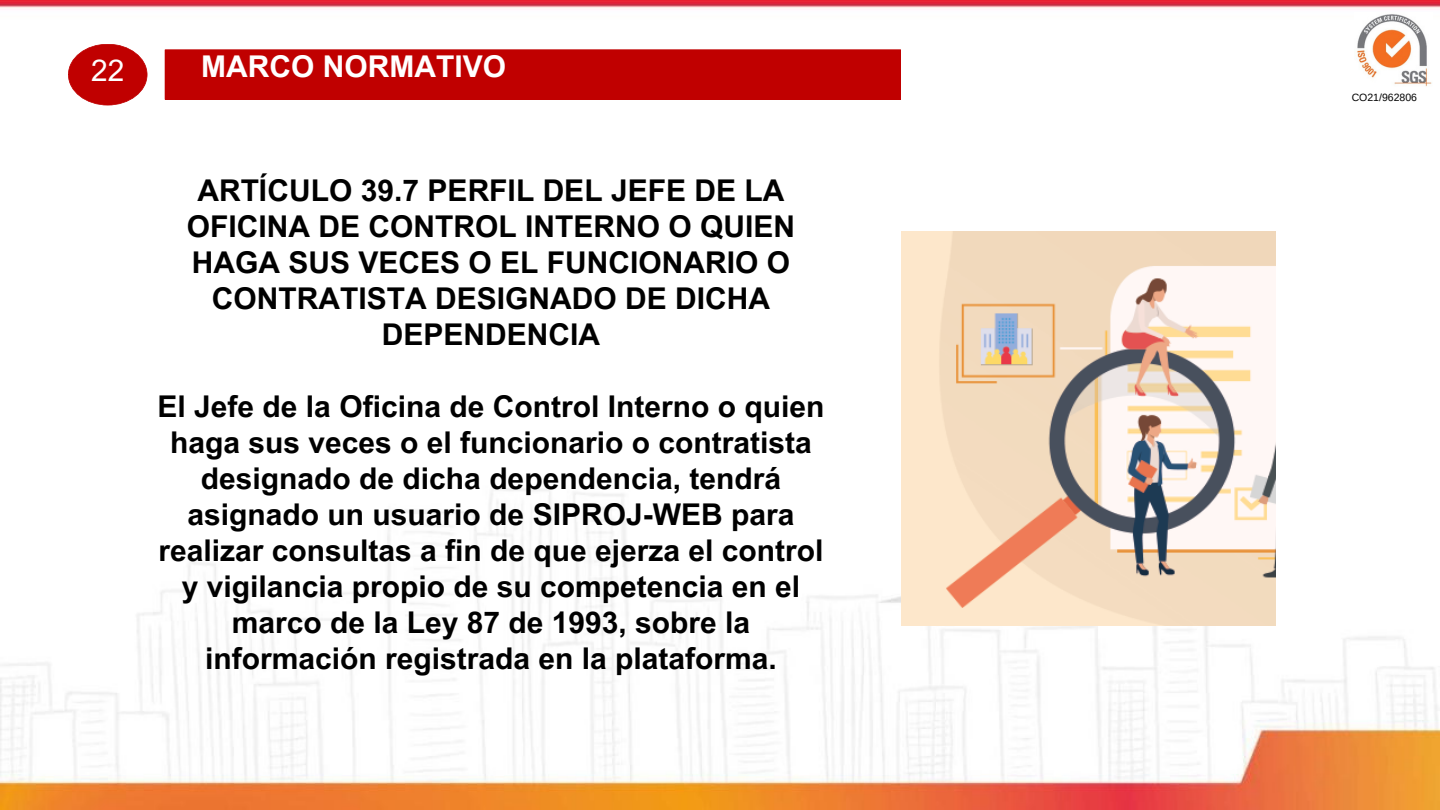
<style>
.page{position:relative;width:1440px;height:810px;background:#fff}
.page>*{position:absolute;margin:0;border:0;box-sizing:border-box;transform-origin:0 0}
.t1{font:700 30px/36px "Arial MT Pro";color:#000;text-align:center}
.t2{font:700 30px "Arial MT Pro";color:#fff}
.t3{font:30px "Arial MT Pro";color:#fff}
.t4{font:10.5px "Arimo";color:#000}
</style>
<div class="page">
<img style="left:0;top:0;width:1440px;height:810px">
<div style="left:165px;top:49px;width:736px;height:51px;background:#c00000"></div>
<svg style="left:68px;top:44px;width:79px;height:61px"></svg>
<img style="left:1355px;top:13px;width:77px;height:75px">
<img style="left:901px;top:232px;width:374px;height:393px">
<p class="t3" style="left:91px;top:60px;width:35px">22</p>
<p class="t2" style="left:201px;top:55px;width:306px">MARCO NORMATIVO</p>
<p class="t1" style="left:187px;top:176px;width:610px">ARTÍCULO 39.7 PERFIL DEL JEFE DE LA<br>OFICINA DE CONTROL INTERNO O QUIEN<br>HAGA SUS VECES O EL FUNCIONARIO O<br>CONTRATISTA DESIGNADO DE DICHA<br>DEPENDENCIA</p>
<p class="t1" style="left:158px;top:392px;width:668px">El Jefe de la Oficina de Control Interno o quien haga sus veces o el funcionario o contratista designado de dicha dependencia, tendrá asignado un usuario de SIPROJ-WEB para realizar consultas a fin de que ejerza el control y vigilancia propio de su competencia en el marco de la Ley 87 de 1993, sobre la información registrada en la plataforma.</p>
<p class="t4" style="left:1352px;top:91px;width:67px">CO21/962806</p>
</div>
